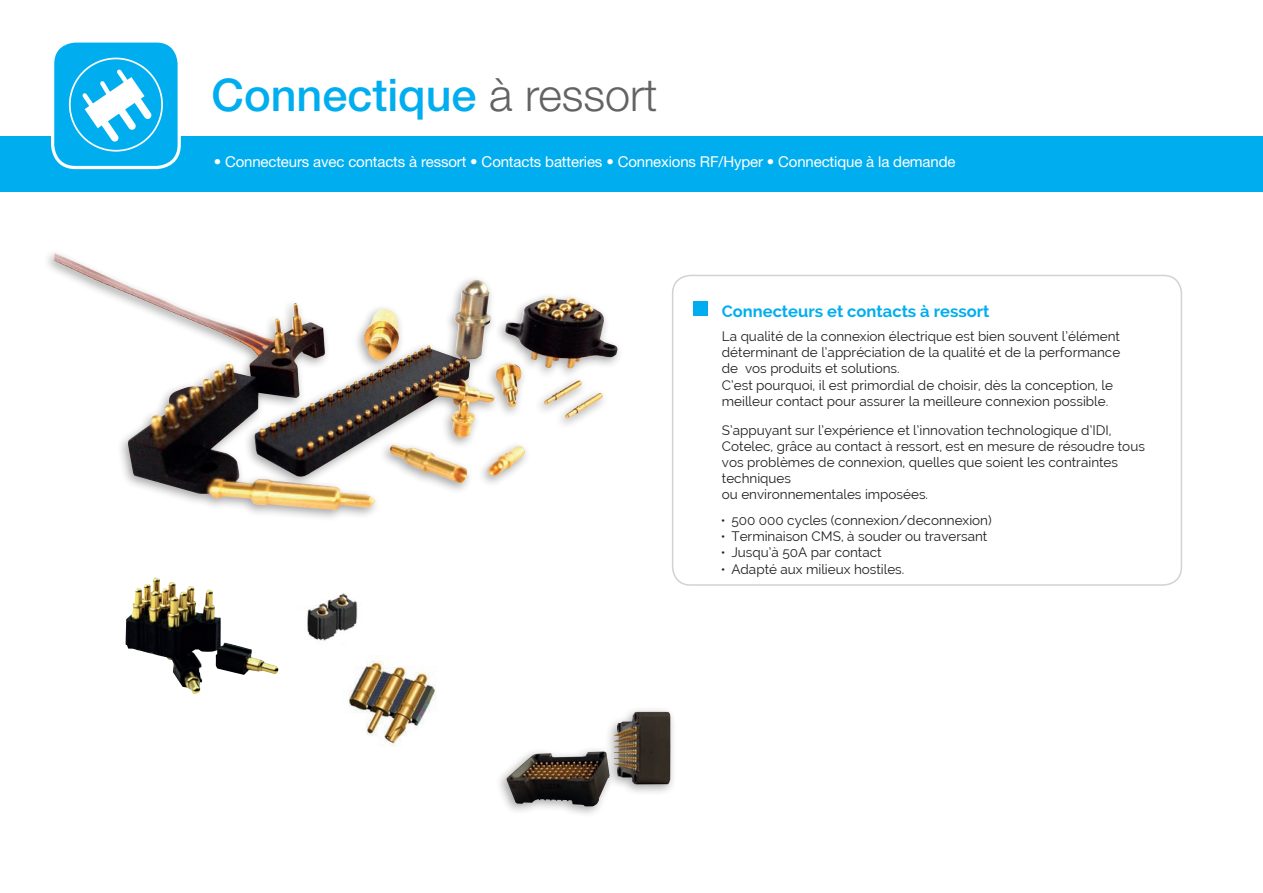
<style>
.page{position:relative;width:1263px;height:893px;background:#fff}
.page>*{position:absolute;margin:0;border:0;box-sizing:border-box;transform-origin:0 0}
.t1{font:500 45px "Helvetica Neue LT";color:#00aeef}
.t2{font:700 16.5px "Raleway";color:#00aeef}
.t3{font:15px "Helvetica Neue LT";letter-spacing:-.01em;color:#fff}
.t4{font:13.5px/16.2px "Raleway";color:#231f20}
.s1{font-weight:300;color:#636366}
</style>
<div class="page">
<div style="left:0;top:136px;width:1263px;height:55px;background:#00aeef"></div>
<div style="left:693px;top:301px;width:15px;height:15px;background:#00aeef"></div>
<div style="left:53px;top:41px;width:126px;height:127px;background:#00aeef;border-radius:23px"></div>
<div style="left:51px;top:39px;width:130px;height:130px;border:3px solid #fff;border-radius:23px"></div>
<div style="left:69px;top:58px;width:94px;height:94px;border:2px solid #fff;border-radius:50%"></div>
<svg style="left:82px;top:69px;width:70px;height:73px"></svg>
<img style="left:126px;top:577px;width:153px;height:117px">
<img style="left:348px;top:661px;width:88px;height:85px">
<img style="left:307px;top:593px;width:51px;height:48px">
<div style="left:495px;top:706px;width:182px;height:112px;background:#231f20;opacity:.4"></div>
<img style="left:613px;top:712px;width:57px;height:72px">
<img style="left:506px;top:751px;width:104px;height:55px">
<div style="left:43px;top:248px;width:580px;height:274px;background:#231f20;opacity:.4"></div>
<img style="left:54px;top:253px;width:409px;height:257px">
<div style="left:672px;top:275px;width:510px;height:311px;border:2px solid #d1d2d4;border-radius:18px"></div>
<p class="t1" style="left:212px;top:68px;width:447px">Connectique <span class="s1">à ressort</span></p>
<p class="t3" style="left:214px;top:153px;width:743px">• Connecteurs avec contacts à ressort • Contacts batteries • Connexions RF/Hyper • Connectique à la demande</p>
<p class="t2" style="left:722px;top:301px;width:269px">Connecteurs et contacts à ressort</p>
<p class="t4" style="left:722px;top:328px;width:400px">La qualité de la connexion électrique est bien souvent l’élément déterminant de l’appréciation de la qualité et de la performance de vos produits et solutions.<br>C’est pourquoi, il est primordial de choisir, dès la conception, le meilleur contact pour assurer la meilleure connexion possible.</p>
<p class="t4" style="left:722px;top:422px;width:425px">S’appuyant sur l’expérience et l’innovation technologique d’IDI, Cotelec, grâce au contact à ressort, est en mesure de résoudre tous vos problèmes de connexion, quelles que soient les contraintes techniques<br>ou environnementales imposées.</p>
<p class="t4" style="left:721px;top:512px;width:272px">• 500 000 cycles (connexion/deconnexion)</p>
<p class="t4" style="left:721px;top:528px;width:268px">• Terminaison CMS, à souder ou traversant</p>
<p class="t4" style="left:721px;top:544px;width:162px">• Jusqu’à 50A par contact</p>
<p class="t4" style="left:721px;top:561px;width:185px">• Adapté aux milieux hostiles.</p>
</div>
